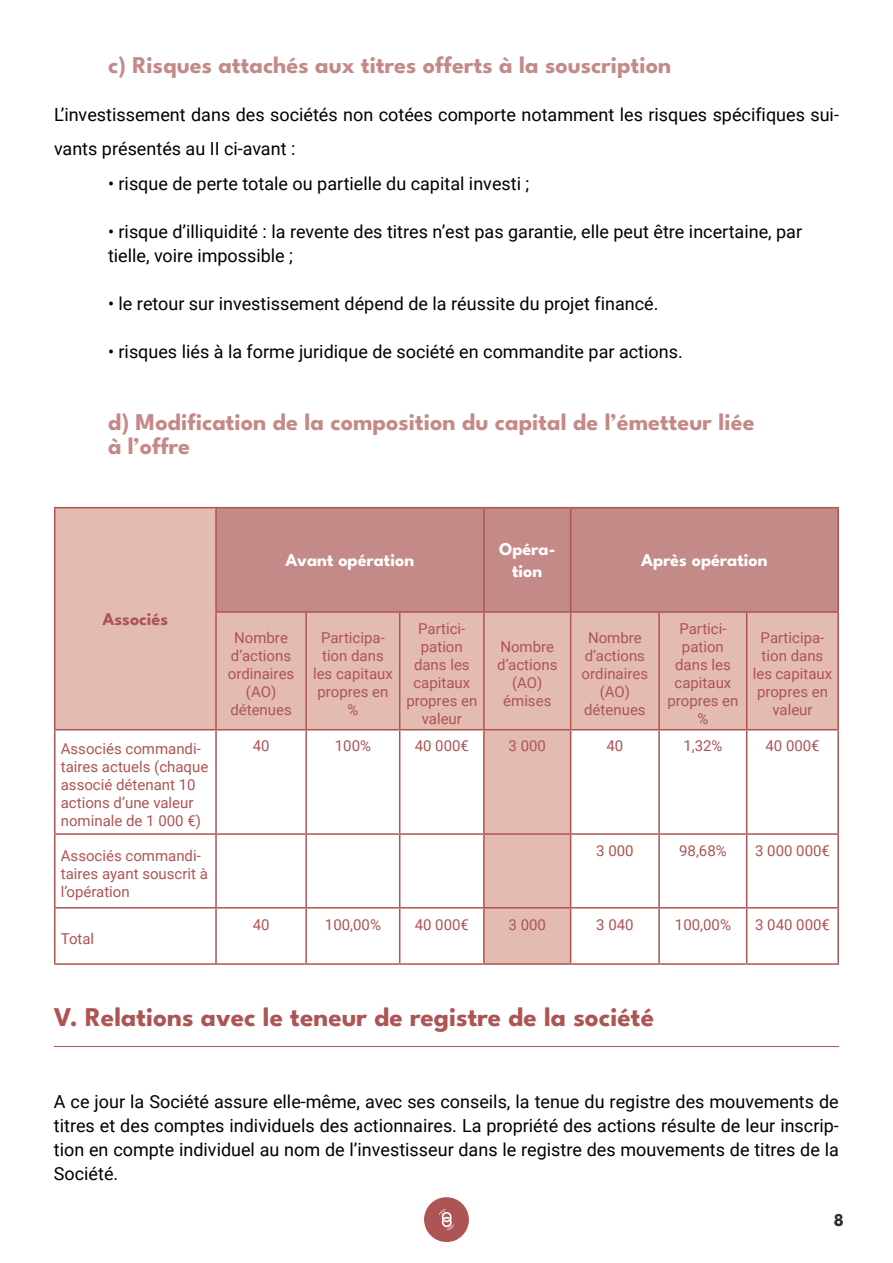
<style>
.page{position:relative;width:893px;height:1263px;background:#fff}
.page>*{position:absolute;margin:0;border:0;box-sizing:border-box;transform-origin:0 0}
.t1{font:100 27px "League Spartan";color:#ad5454}
.t2{font:100 24px/24px "League Spartan";color:#c48a88}
.t3{font:18px/24px "Roboto";color:#000}
.t4{font:100 18px/21.6px "League Spartan";color:#fff;text-align:center}
.t5{font:100 18px "League Spartan";color:#ad5454}
.t6{font:100 18px "League Spartan";color:#2c2d2d}
.t7{font:15px/18px "Roboto";color:#ad5454;text-align:center}
</style>
<div class="page">
<svg style="left:424px;top:1197px;width:45px;height:45px"></svg>
<div style="left:55px;top:508px;width:161px;height:222px;background:#e3bbb1"></div>
<div style="left:217px;top:508px;width:620px;height:103px;background:#c48a88"></div>
<svg style="left:217px;top:613px;width:620px;height:350px"></svg>
<hr style="left:54px;top:507px;width:162px;height:1px;background:#ad5454">
<hr style="left:54px;top:508px;width:2px;height:104px;background:#ad5454">
<hr style="left:54px;top:612px;width:2px;height:117px;background:#ad5454">
<hr style="left:837px;top:908px;width:2px;height:55px;background:#ad5454">
<hr style="left:216px;top:963px;width:90px;height:2px;background:#ad5454">
<hr style="left:747px;top:963px;width:92px;height:2px;background:#ad5454">
<hr style="left:400px;top:963px;width:84px;height:2px;background:#ad5454">
<hr style="left:54px;top:908px;width:2px;height:55px;background:#ad5454">
<hr style="left:215px;top:908px;width:2px;height:55px;background:#ad5454">
<hr style="left:54px;top:963px;width:162px;height:2px;background:#ad5454">
<hr style="left:305px;top:908px;width:2px;height:55px;background:#ad5454">
<hr style="left:399px;top:908px;width:1px;height:55px;background:#ad5454">
<hr style="left:306px;top:963px;width:94px;height:2px;background:#ad5454">
<hr style="left:483px;top:908px;width:2px;height:55px;background:#ad5454">
<hr style="left:484px;top:963px;width:87px;height:2px;background:#ad5454">
<hr style="left:570px;top:908px;width:1px;height:55px;background:#ad5454">
<hr style="left:571px;top:963px;width:88px;height:2px;background:#ad5454">
<hr style="left:658px;top:908px;width:2px;height:55px;background:#ad5454">
<hr style="left:746px;top:908px;width:1px;height:55px;background:#ad5454">
<hr style="left:659px;top:963px;width:88px;height:2px;background:#ad5454">
<hr style="left:54px;top:835px;width:2px;height:72px;background:#ad5454">
<hr style="left:54px;top:907px;width:162px;height:1px;background:#ad5454">
<hr style="left:215px;top:835px;width:2px;height:72px;background:#ad5454">
<hr style="left:216px;top:907px;width:90px;height:1px;background:#ad5454">
<hr style="left:305px;top:835px;width:2px;height:72px;background:#ad5454">
<hr style="left:306px;top:907px;width:94px;height:1px;background:#ad5454">
<hr style="left:399px;top:835px;width:1px;height:72px;background:#ad5454">
<hr style="left:400px;top:907px;width:84px;height:1px;background:#ad5454">
<hr style="left:571px;top:907px;width:88px;height:1px;background:#ad5454">
<hr style="left:658px;top:835px;width:2px;height:72px;background:#ad5454">
<hr style="left:659px;top:907px;width:88px;height:1px;background:#ad5454">
<hr style="left:746px;top:835px;width:1px;height:72px;background:#ad5454">
<hr style="left:837px;top:835px;width:2px;height:72px;background:#ad5454">
<hr style="left:747px;top:907px;width:92px;height:1px;background:#ad5454">
<hr style="left:54px;top:729px;width:162px;height:1px;background:#ad5454">
<hr style="left:54px;top:730px;width:2px;height:103px;background:#ad5454">
<hr style="left:54px;top:833px;width:162px;height:2px;background:#ad5454">
<hr style="left:216px;top:507px;width:90px;height:1px;background:#ad5454">
<hr style="left:215px;top:508px;width:2px;height:103px;background:#ad5454">
<hr style="left:306px;top:507px;width:94px;height:1px;background:#ad5454">
<hr style="left:400px;top:507px;width:84px;height:1px;background:#ad5454">
<hr style="left:484px;top:507px;width:87px;height:1px;background:#ad5454">
<hr style="left:483px;top:508px;width:2px;height:103px;background:#ad5454">
<hr style="left:571px;top:507px;width:88px;height:1px;background:#ad5454">
<hr style="left:570px;top:508px;width:1px;height:103px;background:#ad5454">
<hr style="left:659px;top:507px;width:88px;height:1px;background:#ad5454">
<hr style="left:747px;top:507px;width:92px;height:1px;background:#ad5454">
<hr style="left:837px;top:508px;width:2px;height:103px;background:#ad5454">
<hr style="left:215px;top:613px;width:2px;height:116px;background:#ad5454">
<hr style="left:215px;top:611px;width:91px;height:2px;background:#ad5454">
<hr style="left:306px;top:611px;width:94px;height:2px;background:#ad5454">
<hr style="left:400px;top:611px;width:84px;height:2px;background:#ad5454">
<hr style="left:484px;top:611px;width:87px;height:2px;background:#ad5454">
<hr style="left:571px;top:611px;width:88px;height:2px;background:#ad5454">
<hr style="left:659px;top:611px;width:88px;height:2px;background:#ad5454">
<hr style="left:747px;top:611px;width:92px;height:2px;background:#ad5454">
<hr style="left:305px;top:613px;width:2px;height:116px;background:#ad5454">
<hr style="left:399px;top:613px;width:1px;height:116px;background:#ad5454">
<hr style="left:483px;top:613px;width:2px;height:116px;background:#ad5454">
<hr style="left:570px;top:613px;width:1px;height:116px;background:#ad5454">
<hr style="left:658px;top:613px;width:2px;height:116px;background:#ad5454">
<hr style="left:746px;top:613px;width:1px;height:116px;background:#ad5454">
<hr style="left:837px;top:613px;width:2px;height:116px;background:#ad5454">
<hr style="left:483px;top:835px;width:2px;height:72px;background:#ad5454">
<hr style="left:484px;top:729px;width:87px;height:1px;background:#ad5454">
<hr style="left:570px;top:835px;width:1px;height:72px;background:#ad5454">
<hr style="left:484px;top:833px;width:87px;height:2px;background:#ad5454">
<hr style="left:484px;top:907px;width:87px;height:1px;background:#ad5454">
<hr style="left:215px;top:730px;width:2px;height:103px;background:#ad5454">
<hr style="left:216px;top:729px;width:90px;height:1px;background:#ad5454">
<hr style="left:306px;top:729px;width:94px;height:1px;background:#ad5454">
<hr style="left:400px;top:729px;width:84px;height:1px;background:#ad5454">
<hr style="left:305px;top:730px;width:2px;height:103px;background:#ad5454">
<hr style="left:399px;top:730px;width:1px;height:103px;background:#ad5454">
<hr style="left:483px;top:730px;width:2px;height:103px;background:#ad5454">
<hr style="left:216px;top:833px;width:90px;height:2px;background:#ad5454">
<hr style="left:306px;top:833px;width:94px;height:2px;background:#ad5454">
<hr style="left:400px;top:833px;width:84px;height:2px;background:#ad5454">
<hr style="left:570px;top:730px;width:1px;height:103px;background:#ad5454">
<hr style="left:571px;top:729px;width:88px;height:1px;background:#ad5454">
<hr style="left:659px;top:729px;width:88px;height:1px;background:#ad5454">
<hr style="left:747px;top:729px;width:92px;height:1px;background:#ad5454">
<hr style="left:658px;top:730px;width:2px;height:103px;background:#ad5454">
<hr style="left:746px;top:730px;width:1px;height:103px;background:#ad5454">
<hr style="left:837px;top:730px;width:2px;height:103px;background:#ad5454">
<hr style="left:571px;top:833px;width:88px;height:2px;background:#ad5454">
<hr style="left:659px;top:833px;width:88px;height:2px;background:#ad5454">
<hr style="left:747px;top:833px;width:92px;height:2px;background:#ad5454">
<hr style="left:54px;top:1046px;width:785px;height:1px;background:#ad5454">
<h2 class="t2" style="left:108px;top:51px;width:565px">c) Risques attachés aux titres offerts à la souscription</h2>
<p class="t3" style="left:54px;top:97px;width:786px;line-height:34.5px">L’investissement dans des sociétés non cotées comporte notamment les risques spécifiques sui&shy;vants présentés au II ci-avant :</p>
<p class="t3" style="left:108px;top:171px;width:423px">• risque de perte totale ou partielle du capital investi ;</p>
<p class="t3" style="left:108px;top:219px;width:696px">• risque d’illiquidité : la revente des titres n’est pas garantie, elle peut être incertaine, par tielle, voire impossible ;</p>
<p class="t3" style="left:108px;top:291px;width:552px">• le retour sur investissement dépend de la réussite du projet financé.</p>
<p class="t3" style="left:108px;top:339px;width:576px">• risques liés à la forme juridique de société en commandite par actions.</p>
<h2 class="t2" style="left:108px;top:408px;width:648px">d) Modification de la composition du capital de l’émetteur liée à l’offre</h2>
<p class="t5" style="left:102px;top:606px;width:67px">Associés</p>
<p class="t4" style="left:285px;top:548px;width:130px">Avant opération</p>
<p class="t4" style="left:499px;top:537px;width:58px">Opéra&shy;tion</p>
<p class="t4" style="left:641px;top:548px;width:128px">Après opération</p>
<p class="t7" style="left:228px;top:628px;width:68px">Nombre d’actions ordinaires (AO) détenues</p>
<p class="t7" style="left:313px;top:628px;width:81px">Participa&shy;tion dans les capitaux propres en %</p>
<p class="t7" style="left:406px;top:619px;width:73px">Partici&shy;pation dans les capitaux propres en valeur</p>
<p class="t7" style="left:497px;top:637px;width:62px">Nombre d’actions (AO) émises</p>
<p class="t7" style="left:582px;top:628px;width:68px">Nombre d’actions ordinaires (AO) détenues</p>
<p class="t7" style="left:667px;top:619px;width:73px">Partici&shy;pation dans les capitaux propres en %</p>
<p class="t7" style="left:753px;top:628px;width:81px">Participa&shy;tion dans les capitaux propres en valeur</p>
<p class="t7" style="left:61px;top:739px;width:149px;text-align:left">Associés commandi&shy;taires actuels (chaque associé détenant 10 actions d’une valeur nominale de 1 000 €)</p>
<p class="t7" style="left:253px;top:736px;width:18px">40</p>
<p class="t7" style="left:335px;top:736px;width:38px">100%</p>
<p class="t7" style="left:415px;top:736px;width:56px">40 000€</p>
<p class="t7" style="left:509px;top:736px;width:39px">3 000</p>
<p class="t7" style="left:606px;top:736px;width:18px">40</p>
<p class="t7" style="left:683px;top:736px;width:41px">1,32%</p>
<p class="t7" style="left:765px;top:736px;width:56px">40 000€</p>
<p class="t7" style="left:61px;top:846px;width:149px;text-align:left">Associés commandi&shy;taires ayant souscrit à l’opération</p>
<p class="t7" style="left:596px;top:841px;width:39px">3 000</p>
<p class="t7" style="left:679px;top:841px;width:49px">98,68%</p>
<p class="t7" style="left:755px;top:841px;width:76px">3 000 000€</p>
<p class="t7" style="left:61px;top:929px;width:35px">Total</p>
<p class="t7" style="left:253px;top:915px;width:18px">40</p>
<p class="t7" style="left:325px;top:915px;width:58px">100,00%</p>
<p class="t7" style="left:415px;top:915px;width:56px">40 000€</p>
<p class="t7" style="left:509px;top:915px;width:39px">3 000</p>
<p class="t7" style="left:596px;top:915px;width:39px">3 040</p>
<p class="t7" style="left:675px;top:915px;width:58px">100,00%</p>
<p class="t7" style="left:755px;top:915px;width:76px">3 040 000€</p>
<h1 class="t1" style="left:54px;top:998px;width:602px">V. Relations avec le teneur de registre de la société</h1>
<p class="t3" style="left:54px;top:1088px;width:786px;text-align:justify">A ce jour la Société assure elle-même, avec ses conseils, la tenue du registre des mouvements de titres et des comptes individuels des actionnaires. La propriété des actions résulte de leur inscrip&shy;tion en compte individuel au nom de l’investisseur dans le registre des mouvements de titres de la Société.</p>
<p class="t6" style="left:834px;top:1207px;width:12px">8</p>
</div>
